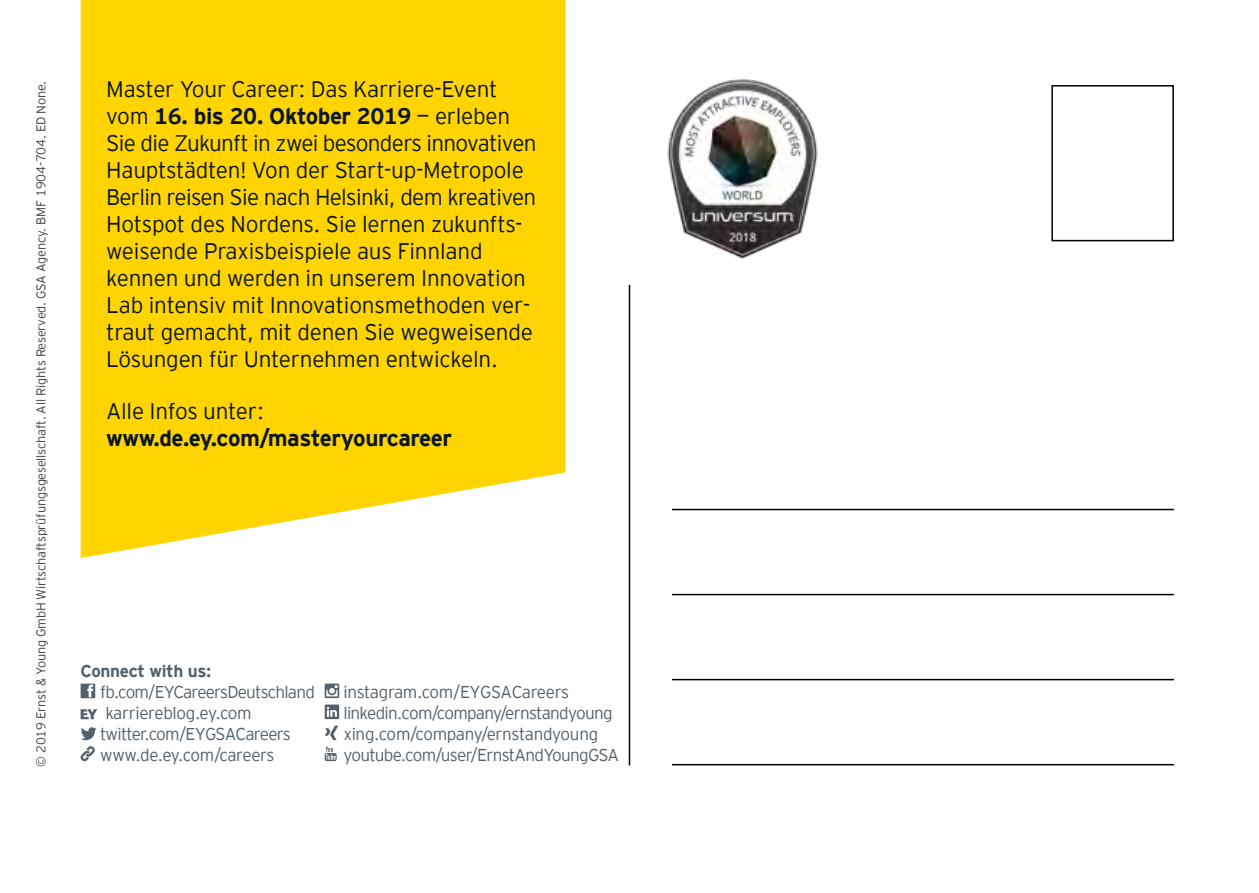
<style>
.page{position:relative;width:1259px;height:893px;background:#fff}
.page>*{position:absolute;margin:0;border:0;box-sizing:border-box;transform-origin:0 0}
.t1{font:300 22.5px/27px "EY Interstate";letter-spacing:-.01em;color:#0a1627}
.t2{font:700 22.5px "EY Interstate";letter-spacing:-.02em;color:#0a1627}
.t3{font:300 17.1px/21px "EY Interstate";letter-spacing:-.04em;color:#54606b}
.t4{font:300 17.1px "EY Interstate";letter-spacing:-.02em;color:#54606b}
.t5{font:700 17.1px "EY Interstate";letter-spacing:-.02em;color:#54606b}
.t6{font:300 12.6px "EY Interstate";letter-spacing:-.015em;color:#414042}
.s1{font-weight:700}
</style>
<div class="page">
<svg style="left:81px;top:0;width:484px;height:558px;background:#ffd713"></svg>
<hr style="left:629px;top:285px;width:1px;height:480px;background:#000">
<hr style="left:672px;top:509px;width:502px;height:1px;background:#000">
<div style="left:1051px;top:85px;width:123px;height:156px;border:2px solid #000"></div>
<hr style="left:672px;top:594px;width:502px;height:1px;background:#000">
<hr style="left:672px;top:679px;width:502px;height:1px;background:#000">
<hr style="left:672px;top:764px;width:502px;height:1px;background:#000">
<svg style="left:81px;top:684px;width:14px;height:14px"></svg>
<svg style="left:81px;top:709px;width:16px;height:10px"></svg>
<svg style="left:81px;top:727px;width:16px;height:13px"></svg>
<svg style="left:81px;top:746px;width:14px;height:15px"></svg>
<svg style="left:325px;top:683px;width:14px;height:15px"></svg>
<svg style="left:325px;top:704px;width:14px;height:15px"></svg>
<svg style="left:325px;top:725px;width:13px;height:15px"></svg>
<svg style="left:325px;top:746px;width:12px;height:15px"></svg>
<img style="left:667px;top:80px;width:151px;height:178px">
<p class="t6" style="left:32px;top:766px;width:687px;rotate:-90deg">© 2019 Ernst &amp; Young GmbH Wirtschaftsprüfungsgesellschaft. All Rights Reserved. GSA Agency. BMF 1904-704. ED None.</p>
<p class="t1" style="left:106px;top:74px;width:432px">Master Your Career: Das Karriere-Event vom <span class="s1">16. bis 20. Oktober 2019</span> — erleben Sie die Zukunft in zwei besonders innovativen Hauptstädten! Von der Start-up-Metropole Berlin reisen Sie nach Helsinki, dem kreativen Hotspot des Nordens. Sie lernen zukunfts&shy;weisende Praxisbeispiele aus Finnland kennen und werden in unserem Innovation Lab intensiv mit Innovationsmethoden ver&shy;traut gemacht, mit denen Sie wegweisende Lösungen für Unternehmen entwickeln.</p>
<p class="t1" style="left:106px;top:396px;width:159px">Alle Infos unter:</p>
<p class="t2" style="left:106px;top:422px;width:347px">www.de.ey.com/masteryourcareer</p>
<p class="t5" style="left:81px;top:659px;width:132px">Connect with us:</p>
<p class="t3" style="left:100px;top:681px;width:216px">fb.com/EYCareersDeutschland</p>
<p class="t4" style="left:105px;top:701px;width:148px">karriereblog.ey.com</p>
<p class="t3" style="left:100px;top:723px;width:192px">twitter.com/EYGSACareers</p>
<p class="t4" style="left:100px;top:743px;width:176px">www.de.ey.com/careers</p>
<p class="t3" style="left:343px;top:681px;width:277px">instagram.com/EYGSACareers linkedin.com/company/ernstandyoung xing.com/company/ernstandyoung youtube.com/user/ErnstAndYoungGSA</p>
</div>
